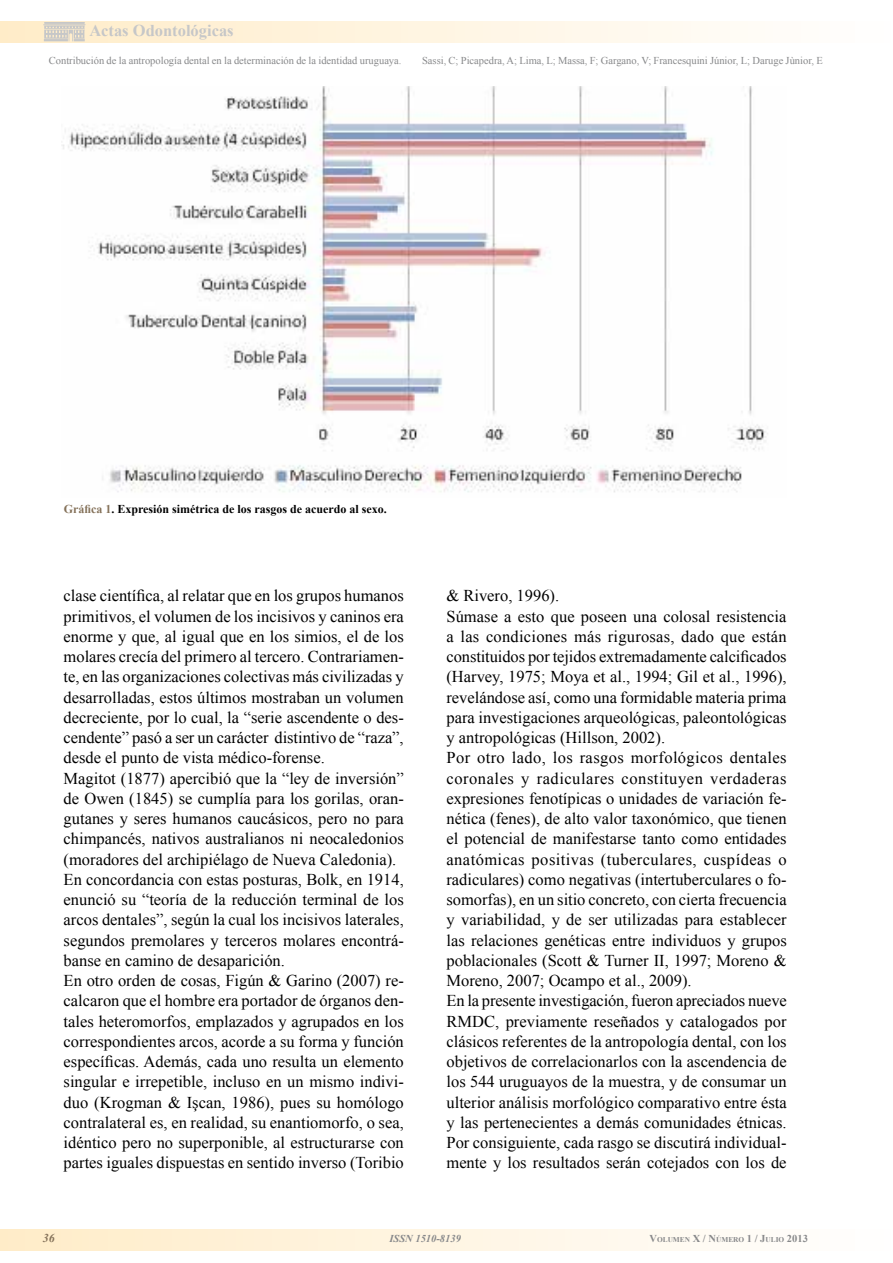
<style>
.page{position:relative;width:893px;height:1263px;background:#fff}
.page>*{position:absolute;margin:0;border:0;box-sizing:border-box;transform-origin:0 0}
.t1{font:16.5px/20.2px "Times New Roman";color:#000}
.t2{font:700 16.5px "Times New Roman";color:#c6c7c8}
.t3{font:700 12px "Times New Roman";color:#000}
.t4{font:italic 700 12px "Times New Roman";color:#85725a}
.t5{font:10.5px "Times New Roman";color:#87888a}
.t6{font:italic 700 10.5px "Times New Roman";color:#87888a}
.t7{font:700 7.35px "Times New Roman";color:#87888a}
.s1{color:#85725a}
.s2{font-size:10.5px}
</style>
<div class="page">
<img style="left:62px;top:86px;width:706px;height:407px">
<p class="t2" style="left:89px;top:19px;width:146px">Actas Odontológicas</p>
<p class="t5" style="left:49px;top:53px;width:354px">Contribución de la antropología dental en la determinación de la identidad uruguaya.</p>
<p class="t5" style="left:422px;top:53px;width:402px">Sassi, C; Picapedra, A; Lima, L; Massa, F; Gargano, V; Francesquini Júnior, L; Daruge Jùnior, E</p>
<p class="t3" style="left:64px;top:501px;width:325px"><span class="s1">Gráfica 1</span>. Expresión simétrica de los rasgos de acuerdo al sexo.</p>
<p class="t1" style="left:64px;top:586px;width:342px">clase científica, al relatar que en los grupos humanos primitivos, el volumen de los incisivos y caninos era enorme y que, al igual que en los simios, el de los molares crecía del primero al tercero. Contrariamen&shy;te, en las organizaciones colectivas más civilizadas y desarrolladas, estos últimos mostraban un volumen decreciente, por lo cual, la “serie ascendente o des&shy;cendente” pasó a ser un carácter distintivo de “raza”, desde el punto de vista médico-forense.<br>Magitot (1877) apercibió que la “ley de inversión” de Owen (1845) se cumplía para los gorilas, oran&shy;gutanes y seres humanos caucásicos, pero no para chimpancés, nativos australianos ni neocaledonios (moradores del archipiélago de Nueva Caledonia).<br>En concordancia con estas posturas, Bolk, en 1914, enunció su “teoría de la reducción terminal de los arcos dentales”, según la cual los incisivos laterales, segundos premolares y terceros molares encontrá&shy;banse en camino de desaparición.<br>En otro orden de cosas, Figún &amp; Garino (2007) re&shy;calcaron que el hombre era portador de órganos den&shy;tales heteromorfos, emplazados y agrupados en los correspondientes arcos, acorde a su forma y función específicas. Además, cada uno resulta un elemento singular e irrepetible, incluso en un mismo indivi&shy;duo (Krogman &amp; Işcan, 1986), pues su homólogo contralateral es, en realidad, su enantiomorfo, o sea, idéntico pero no superponible, al estructurarse con partes iguales dispuestas en sentido inverso (Toribio</p>
<p class="t1" style="left:446px;top:585px;width:342px">&amp; Rivero, 1996).<br>Súmase a esto que poseen una colosal resistencia a las condiciones más rigurosas, dado que están constituidos por tejidos extremadamente calcificados (Harvey, 1975; Moya et al., 1994; Gil et al., 1996), revelándose así, como una formidable materia prima para investigaciones arqueológicas, paleontológicas y antropológicas (Hillson, 2002).<br>Por otro lado, los rasgos morfológicos dentales coronales y radiculares constituyen verdaderas expresiones fenotípicas o unidades de variación fe&shy;nética (fenes), de alto valor taxonómico, que tienen el potencial de manifestarse tanto como entidades anatómicas positivas (tuberculares, cuspídeas o radiculares) como negativas (intertuberculares o fo&shy;somorfas), en un sitio concreto, con cierta frecuencia y variabilidad, y de ser utilizadas para establecer las relaciones genéticas entre individuos y grupos poblacionales (Scott &amp; Turner II, 1997; Moreno &amp; Moreno, 2007; Ocampo et al., 2009).<br>En la presente investigación, fueron apreciados nueve RMDC, previamente reseñados y catalogados por clásicos referentes de la antropología dental, con los objetivos de correlacionarlos con la ascendencia de los 544 uruguayos de la muestra, y de consumar un ulterior análisis morfológico comparativo entre ésta y las pertenecientes a demás comunidades étnicas.<br>Por consiguiente, cada rasgo se discutirá individual&shy;mente y los resultados serán cotejados con los de</p>
<p class="t4" style="left:43px;top:1230px;width:13px">36</p>
<p class="t6" style="left:389px;top:1231px;width:73px">ISSN 1510-8139</p>
<p class="t7" style="left:649px;top:1235px;width:160px"><span class="s2">V</span>OLUMEN <span class="s2">X / N</span>ÚMERO <span class="s2">1 / J</span>ULIO <span class="s2">2013</span></p>
</div>
